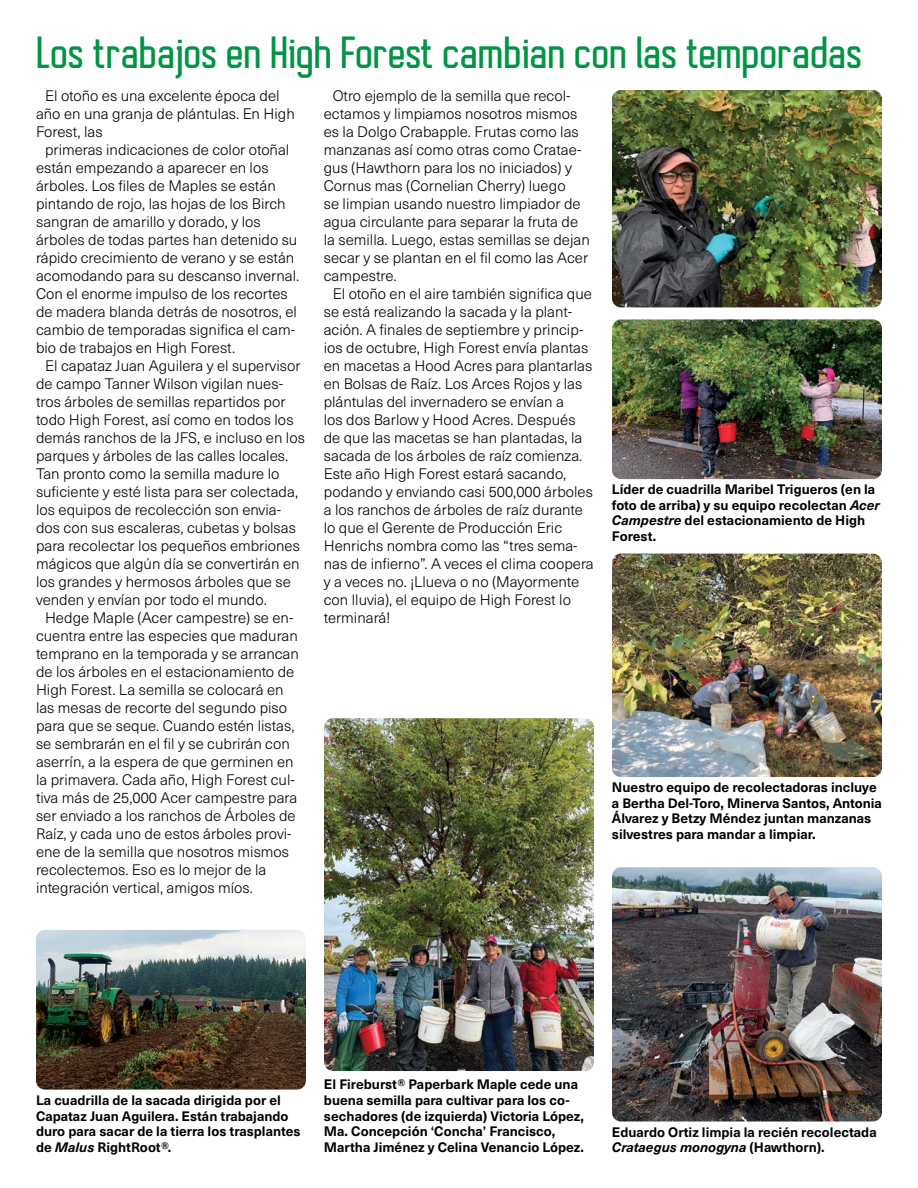
<style>
.page{position:relative;width:918px;height:1188px;background:#fff}
.page>*{position:absolute;margin:0;border:0;box-sizing:border-box;transform-origin:0 0}
.t1{font:700 42px "Autobus";color:#009444}
.t2{font:300 15px "Neue Haas Unica W1 G";color:#000}
.t3{font:700 13.5px/15.8px "Neue Haas Unica W1 G";color:#000}
.s1{font-style:italic}
</style>
<div class="page">
<img style="left:36px;top:930px;width:270px;height:160px">
<img style="left:612px;top:319px;width:270px;height:160px">
<img style="left:324px;top:718px;width:270px;height:353px">
<img style="left:612px;top:554px;width:270px;height:223px">
<img style="left:612px;top:90px;width:270px;height:217px">
<img style="left:612px;top:867px;width:270px;height:255px">
<h1 class="t1" style="left:36px;top:27px;width:827px">Los trabajos en High Forest cambian con las temporadas</h1>
<p class="t2" style="left:333px;top:85px;width:239px">Otro ejemplo de la semilla que recol-</p>
<p class="t2" style="left:324px;top:103px;width:255px">ectamos y limpiamos nosotros mismos</p>
<p class="t2" style="left:324px;top:121px;width:256px">es la Dolgo Crabapple. Frutas como las</p>
<p class="t2" style="left:324px;top:139px;width:259px">manzanas así como otras como Cratae-</p>
<p class="t2" style="left:324px;top:157px;width:250px">gus (Hawthorn para los no iniciados) y</p>
<p class="t2" style="left:324px;top:175px;width:243px">Cornus mas (Cornelian Cherry) luego</p>
<p class="t2" style="left:324px;top:193px;width:258px">se limpian usando nuestro limpiador de</p>
<p class="t2" style="left:324px;top:211px;width:256px">agua circulante para separar la fruta de</p>
<p class="t2" style="left:324px;top:229px;width:268px">la semilla. Luego, estas semillas se dejan</p>
<p class="t2" style="left:324px;top:247px;width:266px">secar y se plantan en el fil como las Acer</p>
<p class="t2" style="left:324px;top:265px;width:74px">campestre.</p>
<p class="t2" style="left:333px;top:283px;width:261px">El otoño en el aire también significa que</p>
<p class="t2" style="left:324px;top:301px;width:250px">se está realizando la sacada y la plant-</p>
<p class="t2" style="left:324px;top:319px;width:261px">ación. A finales de septiembre y princip-</p>
<p class="t2" style="left:324px;top:337px;width:266px">ios de octubre, High Forest envía plantas</p>
<p class="t2" style="left:324px;top:355px;width:270px">en macetas a Hood Acres para plantarlas</p>
<p class="t2" style="left:324px;top:373px;width:260px">en Bolsas de Raíz. Los Arces Rojos y las</p>
<p class="t2" style="left:324px;top:391px;width:242px">plántulas del invernadero se envían a</p>
<p class="t2" style="left:324px;top:409px;width:253px">los dos Barlow y Hood Acres. Después</p>
<p class="t2" style="left:324px;top:427px;width:260px">de que las macetas se han plantadas, la</p>
<p class="t2" style="left:324px;top:445px;width:260px">sacada de los árboles de raíz comienza.</p>
<p class="t2" style="left:324px;top:463px;width:244px">Este año High Forest estará sacando,</p>
<p class="t2" style="left:324px;top:481px;width:271px">podando y enviando casi 500,000 árboles</p>
<p class="t2" style="left:324px;top:499px;width:261px">a los ranchos de árboles de raíz durante</p>
<p class="t2" style="left:324px;top:517px;width:240px">lo que el Gerente de Producción Eric</p>
<p class="t2" style="left:324px;top:535px;width:255px">Henrichs nombra como las “tres sema-</p>
<p class="t2" style="left:324px;top:553px;width:272px">nas de infierno”. A veces el clima coopera</p>
<p class="t2" style="left:324px;top:571px;width:257px">y a veces no. ¡Llueva o no (Mayormente</p>
<p class="t2" style="left:324px;top:589px;width:249px">con lluvia), el equipo de High Forest lo</p>
<p class="t2" style="left:324px;top:607px;width:68px">terminará!</p>
<p class="t2" style="left:45px;top:85px;width:236px">El otoño es una excelente época del</p>
<p class="t2" style="left:36px;top:103px;width:260px">año en una granja de plántulas. En High</p>
<p class="t2" style="left:36px;top:121px;width:68px">Forest, las</p>
<p class="t2" style="left:45px;top:139px;width:246px">primeras indicaciones de color otoñal</p>
<p class="t2" style="left:36px;top:157px;width:234px">están empezando a aparecer en los</p>
<p class="t2" style="left:36px;top:175px;width:241px">árboles. Los files de Maples se están</p>
<p class="t2" style="left:36px;top:193px;width:251px">pintando de rojo, las hojas de los Birch</p>
<p class="t2" style="left:36px;top:211px;width:226px">sangran de amarillo y dorado, y los</p>
<p class="t2" style="left:36px;top:229px;width:263px">árboles de todas partes han detenido su</p>
<p class="t2" style="left:36px;top:247px;width:260px">rápido crecimiento de verano y se están</p>
<p class="t2" style="left:36px;top:265px;width:265px">acomodando para su descanso invernal.</p>
<p class="t2" style="left:36px;top:283px;width:253px">Con el enorme impulso de los recortes</p>
<p class="t2" style="left:36px;top:301px;width:262px">de madera blanda detrás de nosotros, el</p>
<p class="t2" style="left:36px;top:319px;width:261px">cambio de temporadas significa el cam-</p>
<p class="t2" style="left:36px;top:337px;width:201px">bio de trabajos en High Forest.</p>
<p class="t2" style="left:45px;top:355px;width:257px">El capataz Juan Aguilera y el supervisor</p>
<p class="t2" style="left:36px;top:373px;width:249px">de campo Tanner Wilson vigilan nues-</p>
<p class="t2" style="left:36px;top:391px;width:251px">tros árboles de semillas repartidos por</p>
<p class="t2" style="left:36px;top:409px;width:259px">todo High Forest, así como en todos los</p>
<p class="t2" style="left:36px;top:427px;width:270px">demás ranchos de la JFS, e incluso en los</p>
<p class="t2" style="left:36px;top:445px;width:254px">parques y árboles de las calles locales.</p>
<p class="t2" style="left:36px;top:463px;width:245px">Tan pronto como la semilla madure lo</p>
<p class="t2" style="left:36px;top:481px;width:264px">suficiente y esté lista para ser colectada,</p>
<p class="t2" style="left:36px;top:499px;width:247px">los equipos de recolección son envia-</p>
<p class="t2" style="left:36px;top:517px;width:261px">dos con sus escaleras, cubetas y bolsas</p>
<p class="t2" style="left:36px;top:535px;width:266px">para recolectar los pequeños embriones</p>
<p class="t2" style="left:36px;top:553px;width:265px">mágicos que algún día se convertirán en</p>
<p class="t2" style="left:36px;top:571px;width:256px">los grandes y hermosos árboles que se</p>
<p class="t2" style="left:36px;top:589px;width:232px">venden y envían por todo el mundo.</p>
<p class="t2" style="left:45px;top:607px;width:250px">Hedge Maple (Acer campestre) se en-</p>
<p class="t2" style="left:36px;top:625px;width:263px">cuentra entre las especies que maduran</p>
<p class="t2" style="left:36px;top:643px;width:264px">temprano en la temporada y se arrancan</p>
<p class="t2" style="left:36px;top:661px;width:260px">de los árboles en el estacionamiento de</p>
<p class="t2" style="left:36px;top:679px;width:249px">High Forest. La semilla se colocará en</p>
<p class="t2" style="left:36px;top:697px;width:253px">las mesas de recorte del segundo piso</p>
<p class="t2" style="left:36px;top:715px;width:260px">para que se seque. Cuando estén listas,</p>
<p class="t2" style="left:36px;top:733px;width:255px">se sembrarán en el fil y se cubrirán con</p>
<p class="t2" style="left:36px;top:751px;width:259px">aserrín, a la espera de que germinen en</p>
<p class="t2" style="left:36px;top:769px;width:260px">la primavera. Cada año, High Forest cul-</p>
<p class="t2" style="left:36px;top:787px;width:263px">tiva más de 25,000 Acer campestre para</p>
<p class="t2" style="left:36px;top:805px;width:261px">ser enviado a los ranchos de Árboles de</p>
<p class="t2" style="left:36px;top:823px;width:257px">Raíz, y cada uno de estos árboles provi-</p>
<p class="t2" style="left:36px;top:841px;width:255px">ene de la semilla que nosotros mismos</p>
<p class="t2" style="left:36px;top:859px;width:232px">recolectemos. Eso es lo mejor de la</p>
<p class="t2" style="left:36px;top:877px;width:218px">integración vertical, amigos míos.</p>
<p class="t3" style="left:612px;top:480px;width:269px">Líder de cuadrilla Maribel Trigueros (en la foto de arriba) y su equipo recolectan <span class="s1">Acer Campestre</span> del estacionamiento de High Forest.</p>
<p class="t3" style="left:612px;top:778px;width:272px">Nuestro equipo de recolectadoras incluye a Bertha Del-Toro, Minerva Santos, Antonia Álvarez y Betzy Méndez juntan manzanas silvestres para mandar a limpiar.</p>
<p class="t3" style="left:36px;top:1091px;width:266px">La cuadrilla de la sacada dirigida por el Capataz Juan Aguilera. Están trabajando duro para sacar de la tierra los trasplantes de <span class="s1">Malus</span> RightRoot®.</p>
<p class="t3" style="left:324px;top:1075px;width:262px">El Fireburst® Paperbark Maple cede una buena semilla para cultivar para los co&shy;sechadores (de izquierda) Victoria López, Ma. Concepción ‘Concha’ Francisco, Martha Jiménez y Celina Venancio López.</p>
<p class="t3" style="left:612px;top:1123px;width:266px">Eduardo Ortiz limpia la recién recolectada<br><span class="s1">Crataegus monogyna</span> (Hawthorn).</p>
</div>
